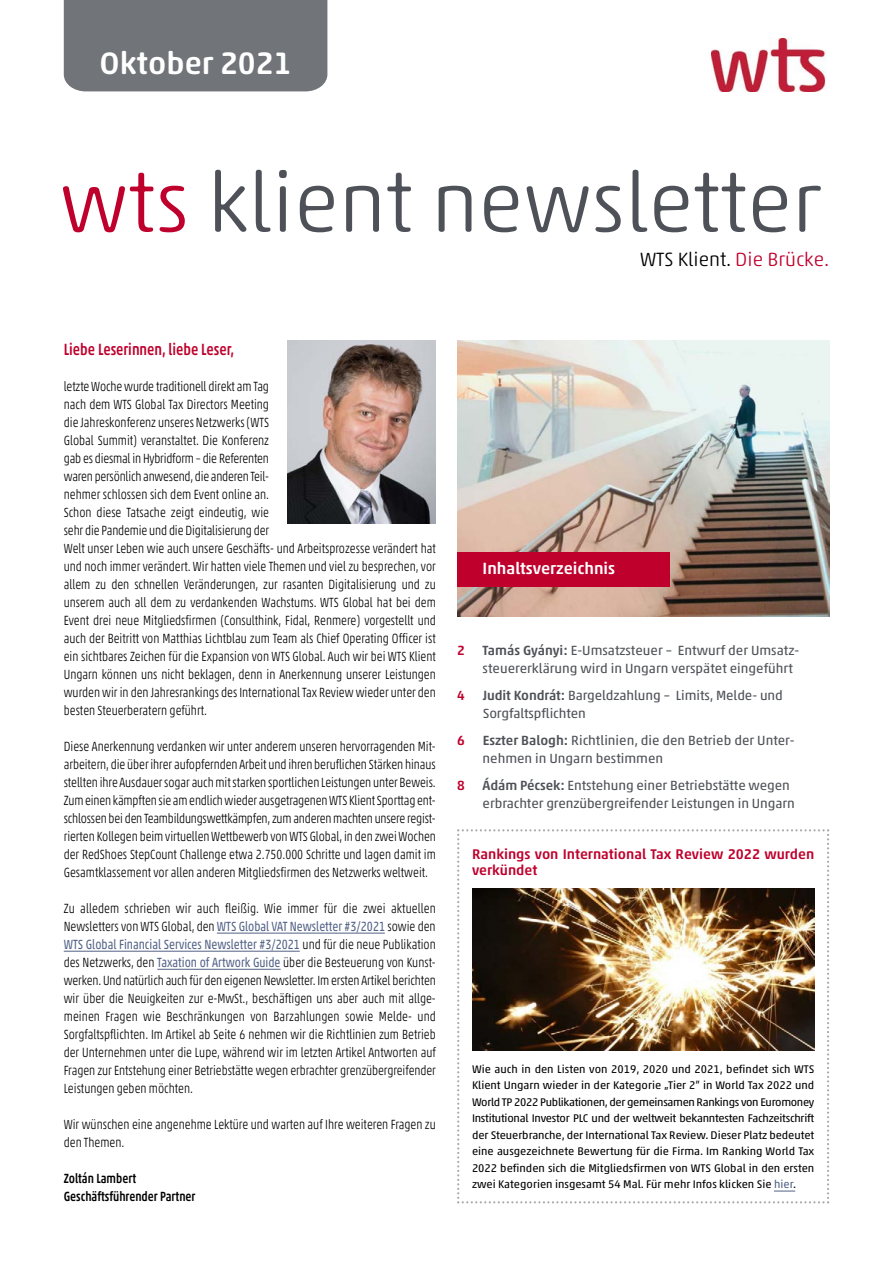
<style>
.page{position:relative;width:893px;height:1263px;background:#fff}
.page>*{position:absolute;margin:0;border:0;box-sizing:border-box;transform-origin:0 0}
.t1{font:300 84px "Akko Rounded Pro";color:#4e5157}
.t2{font:500 31.5px "Akko Rounded Pro";color:#fff}
.t3{font:300 19.5px "Akko Rounded Pro";color:#000}
.t4{font:500 16.5px "Akko Pro";color:#bf002d;scale:.8 1}
.t5{font:500 16.5px "Akko Pro";color:#fff}
.t6{font:500 14.25px/16.5px "Akko Pro";color:#bf002d}
.t7{font:300 13.5px/18px "Akko Pro";color:#000;scale:.8 1}
.t8{font:13.5px/18px "Akko Pro";letter-spacing:-.005em;color:#4e5157}
.t9{font:500 13.5px/18px "Akko Pro";color:#000;scale:.8 1}
.t10{font:500 13.5px "Akko Pro";color:#bf002d}
.t11{font:11.25px/16.5px "Akko Pro";color:#000;text-align:justify}
.s1{color:#bf002d}
.s2{font-weight:400;color:#526185}
.s3{font-weight:500}
.s4{font-weight:300;color:#000}
.s5{color:#526185}
</style>
<div class="page">
<img style="left:457px;top:340px;width:372px;height:277px">
<div style="left:457px;top:553px;width:213px;height:34px;background:#bf002d"></div>
<div style="left:64px;top:0;width:263px;height:91px;background:#717479"></div>
<img style="left:711px;top:38px;width:115px;height:54px">
<img style="left:287px;top:340px;width:149px;height:183px">
<img style="left:457px;top:829px;width:372px;height:374px">
<hr style="left:217px;top:933px;width:168px;height:1px;background:#526185">
<hr style="left:64px;top:951px;width:236px;height:1px;background:#526185">
<hr style="left:157px;top:969px;width:124px;height:1px;background:#526185">
<h2 class="t2" style="left:100px;top:52px;width:193px">Oktober 2021</h2>
<h1 class="t1" style="left:60px;top:174px;width:763px"><span class="s1">wts</span> klient newsletter</h1>
<h3 class="t3" style="left:640px;top:252px;width:191px">WTS Klient. <span class="s1">Die Brücke.</span></h3>
<p class="t4" style="left:64px;top:344px;width:215px">Liebe Leserinnen, liebe Leser,</p>
<p class="t7" style="left:64px;top:379px;width:467px">letzte Woche wurde traditionell direkt am Tag<br>nach dem WTS Global Tax Directors Meeting<br>die Jahreskonferenz unseres Netzwerks (WTS<br>Global Summit) veranstaltet. Die Konferenz<br>gab es diesmal in Hybridform – die Referenten<br>waren persönlich anwesend, die anderen Teil-<br>nehmer schlossen sich dem Event online an.<br>Schon diese Tatsache zeigt eindeutig, wie<br>sehr die Pandemie und die Digitalisierung der<br>Welt unser Leben wie auch unsere Geschäfts- und Arbeitsprozesse verändert hat und noch immer verändert. Wir hatten viele Themen und viel zu besprechen, vor allem zu den schnellen Veränderungen, zur rasanten Digitalisierung und zu unserem auch all dem zu verdankenden Wachstums. WTS Global hat bei dem Event drei neue Mitgliedsfirmen (Consulthink, Fidal, Renmere) vorgestellt und auch der Beitritt von Matthias Lichtblau zum Team als Chief Operating Officer ist ein sichtbares Zeichen für die Expansion von WTS Global. Auch wir bei WTS Klient Ungarn können uns nicht beklagen, denn in Anerkennung unserer Leistungen wurden wir in den Jahresrankings des International Tax Review wieder unter den besten Steuerberatern geführt.</p>
<p class="t7" style="left:64px;top:739px;width:467px;text-align:justify">Diese Anerkennung verdanken wir unter anderem unseren hervorragenden Mit&shy;arbeitern, die über ihrer aufopfernden Arbeit und ihren beruflichen Stärken hinaus stellten ihre Ausdauer sogar auch mit starken sportlichen Leistungen unter Beweis.<br>Zum einen kämpften sie am endlich wieder ausgetragenen WTS Klient Sporttag ent&shy;schlossen bei den Teambildungswettkämpfen, zum anderen machten unsere regist&shy;rierten Kollegen beim virtuellen Wettbewerb von WTS Global, in den zwei Wochen der RedShoes StepCount Challenge etwa 2.750.000 Schritte und lagen damit im Gesamtklassement vor allen anderen Mitgliedsfirmen des Netzwerks weltweit.</p>
<p class="t7" style="left:64px;top:901px;width:467px;text-align:justify">Zu alledem schrieben wir auch fleißig. Wie immer für die zwei aktuellen Newsletters von WTS Global, den <span class="s2">WTS Global VAT Newsletter #3/2021</span> sowie den <span class="s2">WTS Global Financial Services Newsletter #3/2021</span> und für die neue Publikation des Netzwerks, den <span class="s2">Taxation of Artwork Guide</span> über die Besteuerung von Kunst&shy;werken. Und natürlich auch für den eigenen Newsletter. Im ersten Artikel berichten wir über die Neuigkeiten zur e-MwSt., beschäftigen uns aber auch mit allge&shy;meinen Fragen wie Beschränkungen von Barzahlungen sowie Melde- und Sorgfaltspflichten. Im Artikel ab Seite 6 nehmen wir die Richtlinien zum Betrieb der Unternehmen unter die Lupe, während wir im letzten Artikel Antworten auf Fragen zur Entstehung einer Betriebstätte wegen erbrachter grenzübergreifender Leistungen geben möchten.</p>
<p class="t7" style="left:64px;top:1117px;width:467px">Wir wünschen eine angenehme Lektüre und warten auf Ihre weiteren Fragen zu den Themen.</p>
<p class="t9" style="left:64px;top:1171px;width:166px">Zoltán Lambert<br>Geschäftsführender Partner</p>
<p class="t5" style="left:483px;top:562px;width:134px">Inhaltsverzeichnis</p>
<p class="t10" style="left:457px;top:645px;width:9px">2</p>
<p class="t8" style="left:483px;top:642px;width:318px"><span class="s3">Tamás Gyányi:</span> E-Umsatzsteuer <span class="s4">–</span> Entwurf der Umsatz&shy;steuererklärung wird in Ungarn verspätet eingeführt</p>
<p class="t10" style="left:457px;top:690px;width:9px">4</p>
<p class="t8" style="left:483px;top:687px;width:302px"><span class="s3">Judit Kondrát:</span> Bargeldzahlung <span class="s4">–</span> Limits, Melde- und<br>Sorgfaltspflichten</p>
<p class="t10" style="left:457px;top:735px;width:9px">6</p>
<p class="t8" style="left:483px;top:732px;width:314px"><span class="s3">Eszter Balogh:</span> Richtlinien, die den Betrieb der Unter&shy;nehmen in Ungarn bestimmen</p>
<p class="t10" style="left:457px;top:780px;width:9px">8</p>
<p class="t8" style="left:483px;top:777px;width:314px"><span class="s3">Ádám Pécsek:</span> Entstehung einer Betriebstätte wegen erbrachter grenzübergreifender Leistungen in Ungarn</p>
<p class="t6" style="left:472px;top:847px;width:344px">Rankings von International Tax Review 2022 wurden verkündet</p>
<p class="t11" style="left:472px;top:1061px;width:344px">Wie auch in den Listen von 2019, 2020 und 2021, befindet sich WTS Klient Ungarn wieder in der Kategorie „Tier 2” in World Tax 2022 und World TP 2022 Publikationen, der gemeinsamen Rankings von Euromoney Institutional Investor PLC und der weltweit bekanntesten Fachzeitschrift der Steuerbranche, der International Tax Review. Dieser Platz bedeutet eine ausgezeichnete Bewertung für die Firma. Im Ranking World Tax 2022 befinden sich die Mitgliedsfirmen von WTS Global in den ersten zwei Kategorien insgesamt 54 Mal. Für mehr Infos klicken Sie <span class="s5">hier</span>.</p>
</div>
